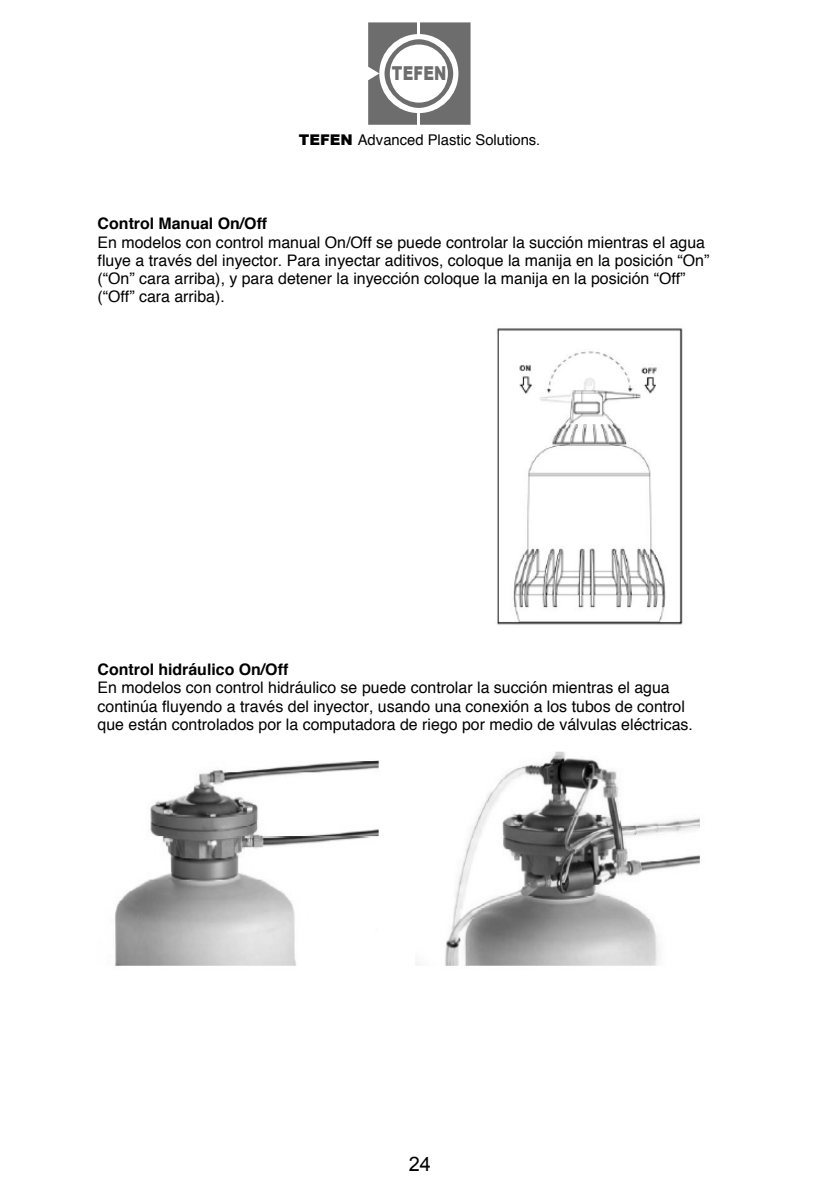
<style>
.page{position:relative;width:840px;height:1191px;background:#fff}
.page>*{position:absolute;margin:0;border:0;box-sizing:border-box;transform-origin:0 0}
.t1{font:20px "Arial";color:#000}
.t2{font:900 19.2px "Arial";letter-spacing:.01em;color:#6d6d6d;scale:.76 1}
.t3{font:15.8px/18.2px "Helvetica";color:#000}
.t4{font:700 15.8px "Helvetica";color:#000}
.t5{font:14.8px "Helvetica";color:#000}
.s1{font-family:"Arial";font-weight:900}
</style>
<div class="page">
<svg style="left:368px;top:22px;width:102px;height:103px"></svg>
<div style="left:389px;top:45px;width:58px;height:58px;background:#fff;border-radius:50%"></div>
<hr style="left:417px;top:22px;width:3px;height:14px;background:#fff">
<hr style="left:417px;top:111px;width:3px;height:14px;background:#fff">
<img style="left:497px;top:328px;width:186px;height:297px">
<img style="left:115px;top:752px;width:585px;height:214px">
<p class="t2" style="left:392px;top:63px;width:73px">TEFEN</p>
<p class="t5" style="left:298px;top:130px;width:243px"><span class="s1">TEFEN</span> Advanced Plastic Solutions.</p>
<p class="t4" style="left:97px;top:213px;width:171px">Control Manual On/Off</p>
<p class="t3" style="left:97px;top:234px;width:613px">En modelos con control manual On/Off se puede controlar la succión mientras el agua fluye a través del inyector. Para inyectar aditivos, coloque la manija en la posición “On” (“On” cara arriba), y para detener la inyección coloque la manija en la posición “Off” (“Off” cara arriba).</p>
<p class="t4" style="left:97px;top:658px;width:192px">Control hidráulico On/Off</p>
<p class="t3" style="left:97px;top:680px;width:596px">En modelos con control hidráulico se puede controlar la succión mientras el agua continúa fluyendo a través del inyector, usando una conexión a los tubos de control que están controlados por la computadora de riego por medio de válvulas eléctricas.</p>
<p class="t1" style="left:408px;top:1150px;width:24px">24</p>
</div>
